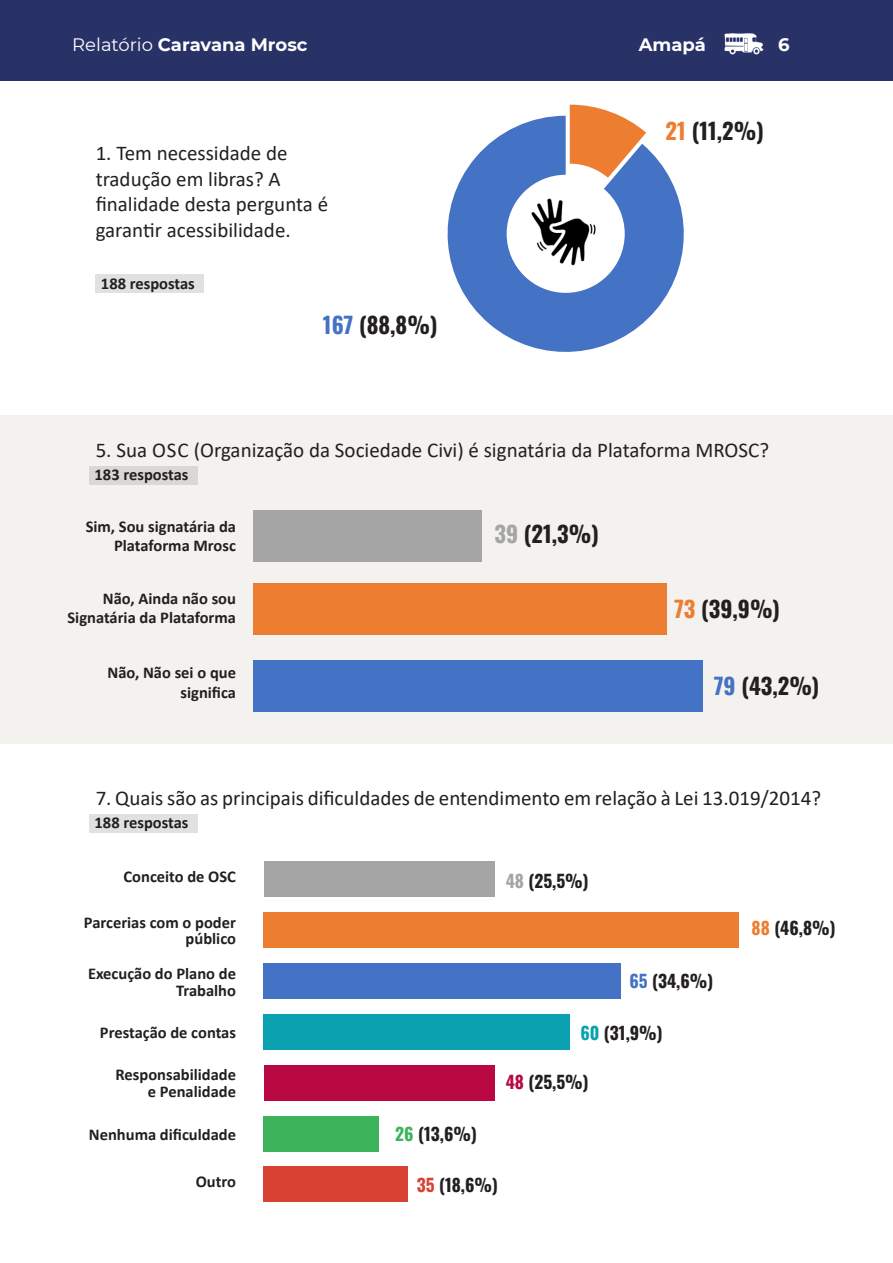
<style>
.page{position:relative;width:893px;height:1263px;background:#fff}
.page>*{position:absolute;margin:0;border:0;box-sizing:border-box;transform-origin:0 0}
.titulo{font:700 22.5px "Oswald";color:#231f20}
.t1{font:21px/25.5px "Calibri";color:#231f20}
.t2{font:700 18px "Montserrat";color:#fff}
.titulo-2{font:700 17.55px "Oswald";color:#231f20}
.t3{font:700 16.5px/19.5px "Calibri";color:#231f20;text-align:right}
.s1{font-weight:400}
.s2{color:#4472c4}
.s3{color:#ed7d31}
.s4{color:#a5a5a5}
.s5{color:#0aa2b0}
.s6{color:#ba0842}
.s7{color:#3db35c}
.s8{color:#d94233}
</style>
<div class="page">
<div style="left:0;top:0;width:893px;height:81px;background:#283267"></div>
<img style="left:724px;top:33px;width:40px;height:22px">
<div style="left:0;top:415px;width:893px;height:328px;background:#f3f2ee"></div>
<div style="left:89px;top:467px;width:109px;height:18px;background:#d9d8d5"></div>
<svg style="left:570px;top:105px;width:50px;height:11px"></svg>
<svg style="left:447px;top:116px;width:237px;height:236px;fill:#4472c4"></svg>
<div style="left:253px;top:510px;width:229px;height:51px;background:#a5a5a5"></div>
<div style="left:253px;top:583px;width:413px;height:52px;background:#ed7d31"></div>
<div style="left:253px;top:660px;width:450px;height:52px;background:#4472c4"></div>
<div style="left:96px;top:274px;width:108px;height:19px;background:#e1e1e1"></div>
<img style="left:529px;top:196px;width:69px;height:72px">
<div style="left:89px;top:814px;width:109px;height:19px;background:#e1e1e1"></div>
<div style="left:264px;top:861px;width:230px;height:36px;background:#a5a5a5"></div>
<div style="left:264px;top:912px;width:475px;height:36px;background:#ed7d31"></div>
<div style="left:264px;top:963px;width:357px;height:36px;background:#4472c4"></div>
<div style="left:264px;top:1014px;width:306px;height:36px;background:#0aa2b0"></div>
<div style="left:264px;top:1065px;width:230px;height:35px;background:#ba0842"></div>
<div style="left:264px;top:1116px;width:115px;height:36px;background:#3db35c"></div>
<div style="left:264px;top:1166px;width:144px;height:36px;background:#d94233"></div>
<p class="t2" style="left:72px;top:32px;width:237px"><span class="s1">Relatório</span> Caravana Mrosc</p>
<p class="t2" style="left:639px;top:32px;width:69px">Amapá</p>
<p class="t2" style="left:778px;top:32px;width:13px">6</p>
<p class="t1" style="left:96px;top:140px;width:234px">1. Tem necessidade de tradução em libras? A finalidade desta pergunta é garantir acessibilidade.</p>
<p class="t3" style="left:101px;top:273px;width:95px">188 respostas</p>
<p class="titulo" style="left:323px;top:305px;width:116px"><span class="s2">167</span> (88,8%)</p>
<p class="titulo" style="left:666px;top:111px;width:100px"><span class="s3">21</span> (11,2%)</p>
<p class="t1" style="left:96px;top:437px;width:675px">5. Sua OSC (Organização da Sociedade Civi) é signatária da Plataforma MROSC?</p>
<p class="t3" style="left:95px;top:465px;width:95px">183 respostas</p>
<p class="t3" style="left:86px;top:516px;width:152px">Sim, Sou signatária da<br>Plataforma Mrosc</p>
<p class="t3" style="left:68px;top:588px;width:170px">Não, Ainda não sou<br>Signatária da Plataforma</p>
<p class="t3" style="left:107px;top:663px;width:130px">Não, Não sei o que significa</p>
<p class="titulo" style="left:494px;top:514px;width:106px"><span class="s4">39</span> (21,3%)</p>
<p class="titulo" style="left:674px;top:589px;width:107px"><span class="s3">73</span> (39,9%)</p>
<p class="titulo" style="left:714px;top:666px;width:107px"><span class="s2">79</span> (43,2%)</p>
<p class="t1" style="left:96px;top:784px;width:727px">7. Quais são as principais dificuldades de entendimento em relação à Lei 13.019/2014?</p>
<p class="t3" style="left:95px;top:812px;width:95px">188 respostas</p>
<p class="t3" style="left:124px;top:867px;width:114px">Conceito de OSC</p>
<p class="t3" style="left:84px;top:914px;width:154px;line-height:16.5px">Parcerias com o poder público</p>
<p class="t3" style="left:88px;top:965px;width:149px;line-height:16.5px">Execução do Plano de<br>Trabalho</p>
<p class="t3" style="left:100px;top:1022px;width:138px">Prestação de contas</p>
<p class="t3" style="left:116px;top:1066px;width:122px;line-height:16.5px">Responsabilidade e Penalidade</p>
<p class="t3" style="left:89px;top:1124px;width:149px">Nenhuma dificuldade</p>
<p class="t3" style="left:196px;top:1172px;width:42px">Outro</p>
<p class="titulo-2" style="left:506px;top:865px;width:84px"><span class="s4">48</span> (25,5%)</p>
<p class="titulo-2" style="left:629px;top:966px;width:85px"><span class="s2">65</span> (34,6%)</p>
<p class="titulo-2" style="left:580px;top:1017px;width:84px"><span class="s5">60</span> (31,9%)</p>
<p class="titulo-2" style="left:506px;top:1066px;width:84px"><span class="s6">48</span> (25,5%)</p>
<p class="titulo-2" style="left:395px;top:1118px;width:83px"><span class="s7">26</span> (13,6%)</p>
<p class="titulo-2" style="left:417px;top:1169px;width:83px"><span class="s8">35</span> (18,6%)</p>
<p class="titulo-2" style="left:752px;top:912px;width:85px"><span class="s3">88</span> (46,8%)</p>
</div>
